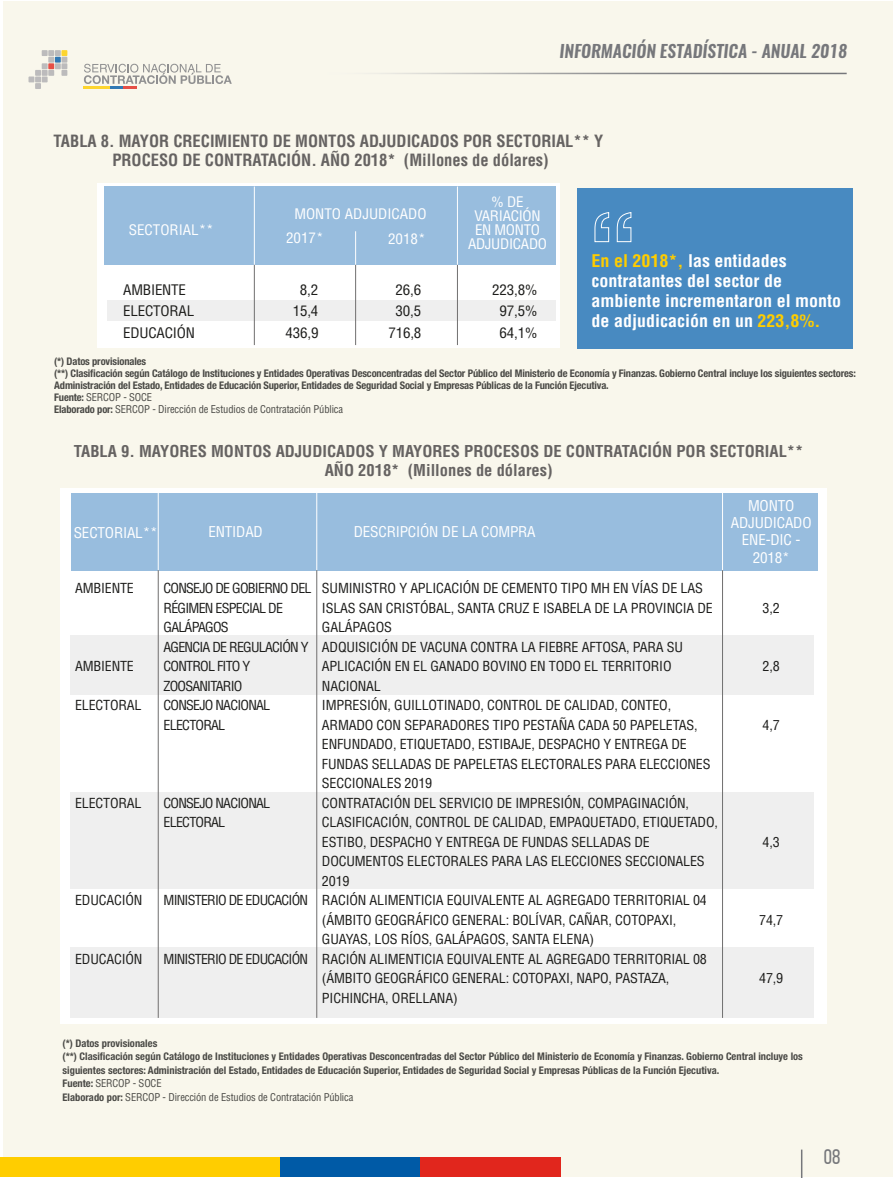
<style>
.page{position:relative;width:893px;height:1178px;background:#fff}
.page>*{position:absolute;margin:0;border:0;box-sizing:border-box;transform-origin:0 0}
.t1{font:21.15px "Bebas Neue";color:#76777b}
.t2{font:italic 600 17.25px "Oswald";color:#76777b}
.t3{font:700 condensed 17.1px/20px "Helvetica LT Std";color:#fff;scale:1.05 1}
.t4{font:700 condensed 16.5px/19.5px "Helvetica LT Std";color:#666362;text-align:center}
.t5{font:700 condensed 16.05px/18.9px "Helvetica LT Std";color:#666362;text-align:center}
.t6{font:condensed 14.55px/17.2px "Helvetica LT Std";letter-spacing:-.01em;color:#fff;text-align:center;scale:1.04 1}
.t7{font:condensed 14.25px "Helvetica LT Std";letter-spacing:-.01em;color:#1d1d1b;scale:1.06 1}
.t8{font:condensed 14.25px/23.5px "Helvetica LT Std";color:#fff;scale:1.06 1}
.t9{font:condensed 14.25px/14.2px "Helvetica LT Std";letter-spacing:-.02em;color:#fff;text-align:center;scale:1.06 1}
.t10{font:condensed 13.5px/19.5px "Helvetica LT Std";letter-spacing:-.01em;color:#1d1d1b;scale:1.04 1}
.t11{font:condensed 13.5px/19.5px "Helvetica LT Std";letter-spacing:-.055em;color:#1d1d1b;scale:1.04 1}
.t12{font:700 condensed 10.5px/12px "Helvetica Neue";letter-spacing:-.01em;color:#1d1d1b}
.t13{font:condensed 10.5px/12px "Helvetica LT Std";letter-spacing:-.01em;color:#1d1d1b}
.s1{color:#ffcd00}
.s2{font-family:"Helvetica Neue";font-weight:700}
</style>
<div class="page">
<div style="left:4px;top:1px;width:889px;height:1175px;background:#f9f7ec"></div>
<div style="left:1px;top:1157px;width:560px;height:19px;background:#ffcd00"></div>
<div style="left:280px;top:1157px;width:281px;height:19px;background:#005aa6"></div>
<div style="left:420px;top:1157px;width:141px;height:19px;background:#e1261d"></div>
<svg style="left:801px;top:1149px;width:1px;height:29px"></svg>
<hr style="left:316px;top:73px;width:531px;height:1px;background:#fff">
<svg style="left:29px;top:50px;width:38px;height:39px"></svg>
<svg style="left:84px;top:64px;width:148px;height:25px"></svg>
<div style="left:97px;top:183px;width:463px;height:165px;background:#fff"></div>
<div style="left:104px;top:187px;width:452px;height:78px;background:#98bdde"></div>
<div style="left:108px;top:300px;width:448px;height:20px;background:#efefef"></div>
<hr style="left:254px;top:265px;width:1px;height:80px;background:#706f6f">
<hr style="left:254px;top:187px;width:1px;height:78px;background:#fff">
<hr style="left:457px;top:265px;width:1px;height:80px;background:#706f6f">
<hr style="left:457px;top:187px;width:1px;height:78px;background:#fff">
<hr style="left:355px;top:265px;width:1px;height:80px;background:#706f6f">
<hr style="left:355px;top:231px;width:1px;height:34px;background:#fff">
<div style="left:60px;top:488px;width:767px;height:535px;background:#fff"></div>
<div style="left:71px;top:493px;width:747px;height:77px;background:#98bdde"></div>
<div style="left:70px;top:636px;width:744px;height:59px;background:#efefef"></div>
<div style="left:70px;top:792px;width:744px;height:97px;background:#efefef"></div>
<div style="left:70px;top:947px;width:744px;height:71px;background:#efefef"></div>
<hr style="left:158px;top:570px;width:1px;height:448px;background:#706f6f">
<hr style="left:158px;top:493px;width:1px;height:77px;background:#fff">
<hr style="left:316px;top:570px;width:1px;height:448px;background:#706f6f">
<hr style="left:316px;top:493px;width:1px;height:77px;background:#fff">
<hr style="left:722px;top:570px;width:1px;height:448px;background:#706f6f">
<hr style="left:722px;top:493px;width:1px;height:77px;background:#fff">
<div style="left:577px;top:188px;width:276px;height:161px;background:#488ac1"></div>
<svg style="left:594px;top:212px;width:38px;height:31px"></svg>
<p class="t2" style="left:559px;top:38px;width:289px">INFORMACIÓN ESTADÍSTICA - ANUAL 2018</p>
<p class="t4" style="left:54px;top:131px;width:551px">TABLA 8. MAYOR CRECIMIENTO DE MONTOS ADJUDICADOS POR SECTORIAL** Y<br>PROCESO DE CONTRATACIÓN. AÑO 2018* (Millones de dólares)</p>
<p class="t8" style="left:129px;top:218px;width:82px">SECTORIAL**</p>
<p class="t8" style="left:286px;top:202px;width:134px;text-indent:8px">MONTO ADJUDICADO<br>2017*</p>
<p class="t8" style="left:388px;top:227px;width:37px">2018*</p>
<p class="t9" style="left:468px;top:194px;width:76px">% DE<br>VARIACIÓN<br>EN MONTO<br>ADJUDICADO</p>
<p class="t7" style="left:123px;top:281px;width:61px">AMBIENTE</p>
<p class="t7" style="left:300px;top:281px;width:19px">8,2</p>
<p class="t7" style="left:396px;top:281px;width:26px">26,6</p>
<p class="t7" style="left:492px;top:281px;width:44px">223,8%</p>
<p class="t7" style="left:123px;top:302px;width:69px">ELECTORAL</p>
<p class="t7" style="left:293px;top:302px;width:26px">15,4</p>
<p class="t7" style="left:396px;top:302px;width:26px">30,5</p>
<p class="t7" style="left:499px;top:302px;width:37px">97,5%</p>
<p class="t7" style="left:123px;top:323px;width:69px">EDUCACIÓN</p>
<p class="t7" style="left:286px;top:323px;width:33px">436,9</p>
<p class="t7" style="left:388px;top:323px;width:33px">716,8</p>
<p class="t7" style="left:499px;top:323px;width:37px">64,1%</p>
<p class="t3" style="left:592px;top:251px;width:239px"><span class="s1">En el 2018*,</span> las entidades contratantes del sector de ambiente incrementaron el monto de adjudicación en un <span class="s1">223,8%.</span></p>
<p class="t12" style="left:54px;top:355px;width:803px">(*) Datos provisionales<br>(**) Clasificación según Catálogo de Instituciones y Entidades Operativas Desconcentradas del Sector Público del Ministerio de Economía y Finanzas. Gobierno Central incluye los siguientes sectores:<br>Administración del Estado, Entidades de Educación Superior, Entidades de Seguridad Social y Empresas Públicas de la Función Ejecutiva.</p>
<p class="t13" style="left:54px;top:391px;width:290px"><span class="s2">Fuente:</span> SERCOP - SOCE<br><span class="s2">Elaborado por:</span> SERCOP - Dirección de Estudios de Contratación Pública</p>
<p class="t5" style="left:74px;top:442px;width:731px">TABLA 9. MAYORES MONTOS ADJUDICADOS Y MAYORES PROCESOS DE CONTRATACIÓN POR SECTORIAL**<br>AÑO 2018* (Millones de dólares)</p>
<p class="t6" style="left:74px;top:524px;width:82px">SECTORIAL**</p>
<p class="t6" style="left:208px;top:523px;width:54px">ENTIDAD</p>
<p class="t6" style="left:354px;top:523px;width:176px">DESCRIPCIÓN DE LA COMPRA</p>
<p class="t10" style="left:75px;top:578px;width:58px">AMBIENTE</p>
<p class="t10" style="left:75px;top:656px;width:58px">AMBIENTE</p>
<p class="t10" style="left:75px;top:696px;width:65px">ELECTORAL</p>
<p class="t10" style="left:75px;top:793px;width:65px">ELECTORAL</p>
<p class="t10" style="left:75px;top:890px;width:66px">EDUCACIÓN</p>
<p class="t10" style="left:75px;top:949px;width:66px">EDUCACIÓN</p>
<p class="t11" style="left:164px;top:578px;width:144px">CONSEJO DE GOBIERNO DEL<br>RÉGIMEN ESPECIAL DE<br>GALÁPAGOS<br>AGENCIA DE REGULACIÓN Y<br>CONTROL FITO Y<br>ZOOSANITARIO<br>CONSEJO NACIONAL<br>ELECTORAL</p>
<p class="t11" style="left:164px;top:793px;width:104px">CONSEJO NACIONAL<br>ELECTORAL</p>
<p class="t11" style="left:164px;top:890px;width:141px">MINISTERIO DE EDUCACIÓN</p>
<p class="t11" style="left:164px;top:949px;width:141px">MINISTERIO DE EDUCACIÓN</p>
<p class="t10" style="left:322px;top:578px;width:382px">SUMINISTRO Y APLICACIÓN DE CEMENTO TIPO MH EN VÍAS DE LAS ISLAS SAN CRISTÓBAL, SANTA CRUZ E ISABELA DE LA PROVINCIA DE GALÁPAGOS<br>ADQUISICIÓN DE VACUNA CONTRA LA FIEBRE AFTOSA, PARA SU APLICACIÓN EN EL GANADO BOVINO EN TODO EL TERRITORIO NACIONAL<br>IMPRESIÓN, GUILLOTINADO, CONTROL DE CALIDAD, CONTEO, ARMADO CON SEPARADORES TIPO PESTAÑA CADA 50 PAPELETAS, ENFUNDADO, ETIQUETADO, ESTIBAJE, DESPACHO Y ENTREGA DE FUNDAS SELLADAS DE PAPELETAS ELECTORALES PARA ELECCIONES SECCIONALES 2019<br>CONTRATACIÓN DEL SERVICIO DE IMPRESIÓN, COMPAGINACIÓN, CLASIFICACIÓN, CONTROL DE CALIDAD, EMPAQUETADO, ETIQUETADO, ESTIBO, DESPACHO Y ENTREGA DE FUNDAS SELLADAS DE DOCUMENTOS ELECTORALES PARA LAS ELECCIONES SECCIONALES 2019<br>RACIÓN ALIMENTICIA EQUIVALENTE AL AGREGADO TERRITORIAL 04 (ÁMBITO GEOGRÁFICO GENERAL: BOLÍVAR, CAÑAR, COTOPAXI, GUAYAS, LOS RÍOS, GALÁPAGOS, SANTA ELENA)<br>RACIÓN ALIMENTICIA EQUIVALENTE AL AGREGADO TERRITORIAL 08 (ÁMBITO GEOGRÁFICO GENERAL: COTOPAXI, NAPO, PASTAZA, PICHINCHA, ORELLANA)</p>
<p class="t6" style="left:731px;top:497px;width:79px">MONTO<br>ADJUDICADO<br>ENE-DIC -<br>2018*</p>
<p class="t10" style="left:763px;top:598px;width:18px">3,2</p>
<p class="t10" style="left:763px;top:656px;width:18px">2,8</p>
<p class="t10" style="left:763px;top:715px;width:18px">4,7</p>
<p class="t10" style="left:763px;top:832px;width:18px">4,3</p>
<p class="t10" style="left:759px;top:910px;width:25px">74,7</p>
<p class="t10" style="left:759px;top:968px;width:25px">47,9</p>
<p class="t12" style="left:63px;top:1035px;width:742px;line-height:13.5px">(*) Datos provisionales<br>(**) Clasificación según Catálogo de Instituciones y Entidades Operativas Desconcentradas del Sector Público del Ministerio de Economía y Finanzas. Gobierno Central incluye los siguientes sectores: Administración del Estado, Entidades de Educación Superior, Entidades de Seguridad Social y Empresas Públicas de la Función Ejecutiva.</p>
<p class="t13" style="left:63px;top:1076px;width:292px;line-height:13.5px"><span class="s2">Fuente:</span> SERCOP - SOCE<br><span class="s2">Elaborado por:</span> SERCOP - Dirección de Estudios de Contratación Pública</p>
<h1 class="t1" style="left:824px;top:1145px;width:18px">08</h1>
</div>
